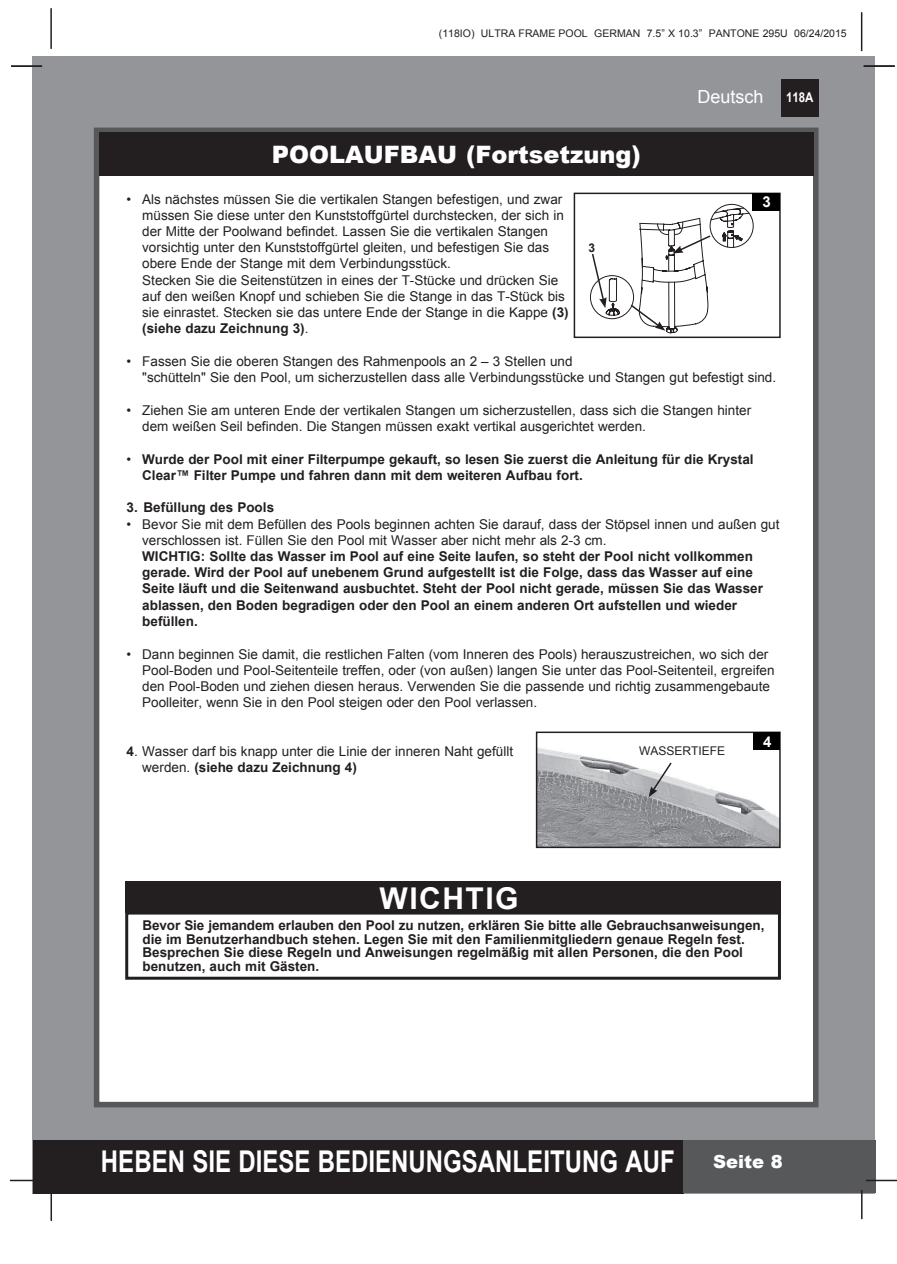
<style>
.page{position:relative;width:897px;height:1264px;background:#fff}
.page>*{position:absolute;margin:0;border:0;box-sizing:border-box;transform-origin:0 0}
.t1{font:700 30px "Arial";color:#fff;scale:.8 1}
.t2{font:700 30px "Arial";letter-spacing:.05em;color:#fff}
.t3{font:900 24px "Arial";color:#fff}
.t4{font:18px "Arial";color:#fff}
.t5{font:900 18px "Arial";color:#fff}
.t6{font:700 15px "Arial";color:#fff}
.t7{font:13.5px/16.2px "Arial";color:#231f20}
.t8{font:700 13.5px/16.2px "Arial";color:#231f20}
.t9{font:700 13.5px "Arial";color:#fff;scale:.85 1}
.t10{font:12px "Arial";color:#231f20}
.t11{font:700 12px "Arial";color:#231f20}
.t12{font:10.5px "Arial";color:#231f20}
.s1{font-weight:700}
.s2{font-weight:400}
</style>
<div class="page">
<div style="left:33px;top:56px;width:842px;height:1137px;background:#939598"></div>
<div style="left:780px;top:79px;width:38px;height:38px;background:#231f20"></div>
<hr style="left:50px;top:8px;width:2px;height:41px;background:#231f20">
<hr style="left:860px;top:12px;width:2px;height:39px;background:#231f20">
<div style="left:33px;top:1140px;width:650px;height:53px;background:#231f20"></div>
<div style="left:682px;top:1140px;width:193px;height:53px;background:#57585a"></div>
<hr style="left:865px;top:1179px;width:31px;height:2px;background:#231f20">
<hr style="left:860px;top:1190px;width:2px;height:29px;background:#231f20">
<hr style="left:50px;top:1190px;width:2px;height:31px;background:#231f20">
<hr style="left:10px;top:1179px;width:31px;height:2px;background:#231f20">
<div style="left:94px;top:128px;width:724px;height:979px;background:#fff;border:6px solid #57585a"></div>
<div style="left:99px;top:132px;width:714px;height:44px;background:#231f20"></div>
<hr style="left:863px;top:65px;width:31px;height:2px;background:#231f20">
<hr style="left:11px;top:65px;width:31px;height:2px;background:#231f20">
<div style="left:573px;top:193px;width:207px;height:145px;border:2px solid #231f20"></div>
<div style="left:751px;top:193px;width:28px;height:18px;background:#000"></div>
<svg style="left:574px;top:193px;width:179px;height:140px"></svg>
<img style="left:538px;top:748px;width:239px;height:97px">
<div style="left:535px;top:731px;width:245px;height:117px;border:2px solid #231f20"></div>
<div style="left:752px;top:733px;width:27px;height:17px;background:#000"></div>
<svg style="left:648px;top:761px;width:25px;height:36px"></svg>
<div style="left:628px;top:744px;width:108px;height:17px;background:#fff"></div>
<div style="left:125px;top:881px;width:655px;height:32px;background:#231f20"></div>
<div style="left:125px;top:911px;width:655px;height:68px;border:3px solid #231f20"></div>
<p class="t12" style="left:439px;top:27px;width:409px">(118IO) ULTRA FRAME POOL GERMAN 7.5” X 10.3” PANTONE 295U 06/24/2015</p>
<h3 class="t4" style="left:697px;top:85px;width:68px">Deutsch</h3>
<p class="t9" style="left:786px;top:88px;width:34px">118A</p>
<h2 class="t3" style="left:272px;top:137px;width:370px">POOLAUFBAU (Fortsetzung)</h2>
<p class="t7" style="left:142px;top:191px;width:428px;text-indent:-16px">• Als nächstes müssen Sie die vertikalen Stangen befestigen, und zwar müssen Sie diese unter den Kunststoffgürtel durchstecken, der sich in der Mitte der Poolwand befindet. Lassen Sie die vertikalen Stangen vorsichtig unter den Kunststoffgürtel gleiten, und befestigen Sie das obere Ende der Stange mit dem Verbindungsstück.<br>Stecken Sie die Seitenstützen in eines der T-Stücke und drücken Sie auf den weißen Knopf und schieben Sie die Stange in das T-Stück bis sie einrastet. Stecken sie das untere Ende der Stange in die Kappe <span class="s1">(3) (siehe dazu Zeichnung 3)</span>.</p>
<p class="t7" style="left:142px;top:353px;width:635px;text-indent:-16px">• Fassen Sie die oberen Stangen des Rahmenpools an 2 – 3 Stellen und<br>"schütteln" Sie den Pool, um sicherzustellen dass alle Verbindungsstücke und Stangen gut befestigt sind.</p>
<p class="t7" style="left:142px;top:402px;width:610px;text-indent:-16px">• Ziehen Sie am unteren Ende der vertikalen Stangen um sicherzustellen, dass sich die Stangen hinter dem weißen Seil befinden. Die Stangen müssen exakt vertikal ausgerichtet werden.</p>
<p class="t8" style="left:142px;top:451px;width:613px;text-indent:-16px"><span class="s2">•</span> Wurde der Pool mit einer Filterpumpe gekauft, so lesen Sie zuerst die Anleitung für die Krystal<br>Clear™ Filter Pumpe und fahren dann mit dem weiteren Aufbau fort.</p>
<p class="t8" style="left:126px;top:500px;width:149px">3. Befüllung des Pools</p>
<p class="t7" style="left:142px;top:516px;width:638px;text-indent:-16px">• Bevor Sie mit dem Befüllen des Pools beginnen achten Sie darauf, dass der Stöpsel innen und außen gut verschlossen ist. Füllen Sie den Pool mit Wasser aber nicht mehr als 2-3 cm.</p>
<p class="t8" style="left:142px;top:549px;width:622px">WICHTIG: Sollte das Wasser im Pool auf eine Seite laufen, so steht der Pool nicht vollkommen gerade. Wird der Pool auf unebenem Grund aufgestellt ist die Folge, dass das Wasser auf eine Seite läuft und die Seitenwand ausbuchtet. Steht der Pool nicht gerade, müssen Sie das Wasser ablassen, den Boden begradigen oder den Pool an einem anderen Ort aufstellen und wieder befüllen.</p>
<p class="t7" style="left:142px;top:646px;width:633px;text-indent:-16px">• Dann beginnen Sie damit, die restlichen Falten (vom Inneren des Pools) herauszustreichen, wo sich der Pool-Boden und Pool-Seitenteile treffen, oder (von außen) langen Sie unter das Pool-Seitenteil, ergreifen den Pool-Boden und ziehen diesen heraus. Verwenden Sie die passende und richtig zusammengebaute Poolleiter, wenn Sie in den Pool steigen oder den Pool verlassen.</p>
<p class="t7" style="left:142px;top:743px;width:372px;text-indent:-16px"><span class="s1">4</span>. Wasser darf bis knapp unter die Linie der inneren Naht gefüllt werden. <span class="s1">(siehe dazu Zeichnung 4)</span></p>
<p class="t6" style="left:762px;top:192px;width:10px">3</p>
<p class="t11" style="left:588px;top:239px;width:8px">3</p>
<p class="t6" style="left:763px;top:731px;width:10px">4</p>
<p class="t10" style="left:639px;top:742px;width:88px">WASSERTIEFE</p>
<h1 class="t2" style="left:379px;top:878px;width:140px">WICHTIG</h1>
<p class="t8" style="left:142px;top:919px;width:623px;line-height:13.5px">Bevor Sie jemandem erlauben den Pool zu nutzen, erklären Sie bitte alle Gebrauchsanweisungen, die im Benutzerhandbuch stehen. Legen Sie mit den Familienmitgliedern genaue Regeln fest.<br>Besprechen Sie diese Regeln und Anweisungen regelmäßig mit allen Personen, die den Pool benutzen, auch mit Gästen.</p>
<h1 class="t1" style="left:101px;top:1142px;width:718px">HEBEN SIE DIESE BEDIENUNGSANLEITUNG AUF</h1>
<h3 class="t5" style="left:713px;top:1148px;width:71px">Seite 8</h3>
</div>
